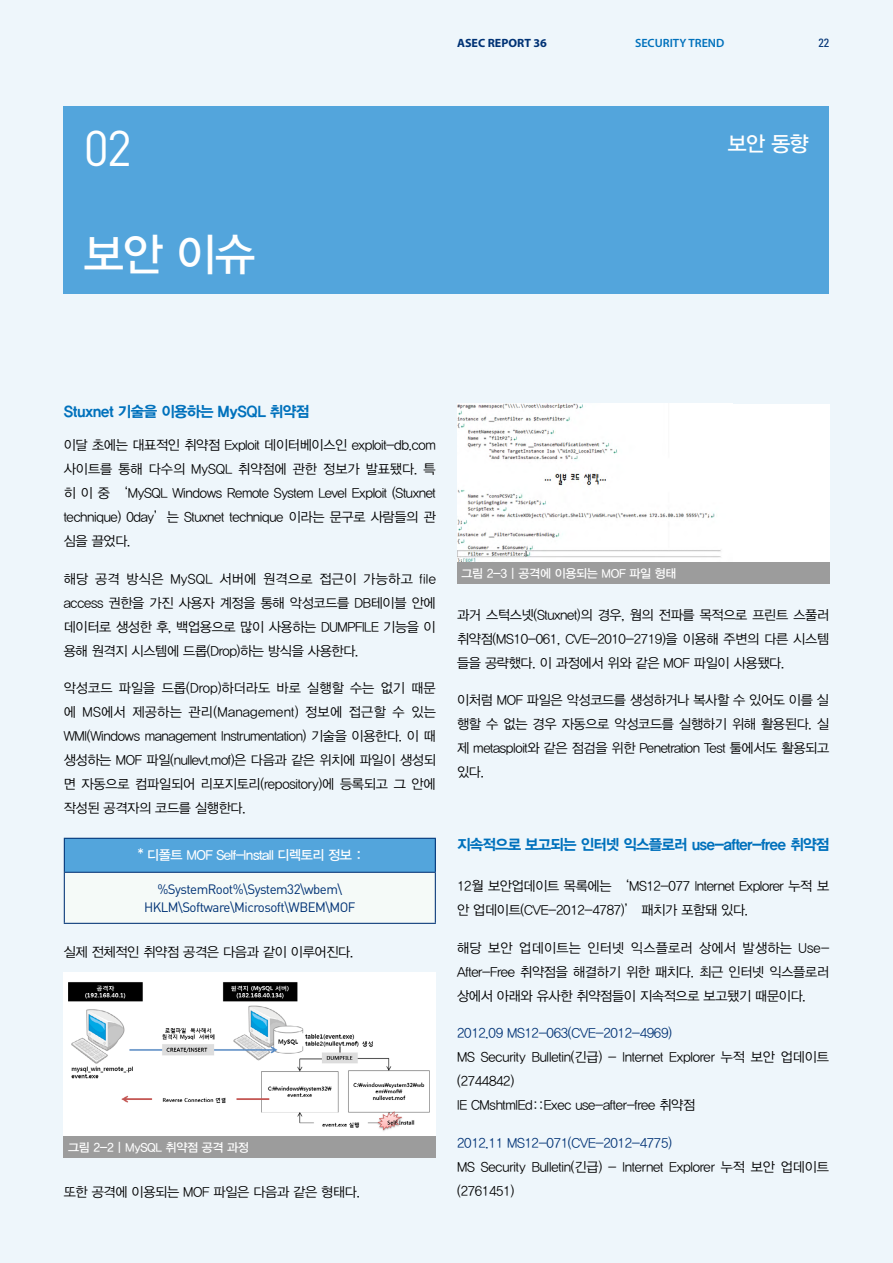
<style>
.page{position:relative;width:893px;height:1263px;background:#eef6fb}
.page>*{position:absolute;margin:0;border:0;box-sizing:border-box;transform-origin:0 0}
.t1{font:49.5px "DIN Pro";color:#fff}
.t2{font:45px "YDIYGO330";color:#fff}
.t3{font:21px "YDIYGO330";color:#fff}
.t4{font:15px "YDIYGO350";letter-spacing:-.06em;color:#0071bc}
.t5{font:15px "YDIYGO350";letter-spacing:-.04em;color:#0071bc}
.t6{font:13.5px/24px "YDIYGO320";letter-spacing:-.025em;color:#000;text-align:justify}
.t7{font:13.5px "YDIYGO320";letter-spacing:-.025em;color:#003275}
.t8{font:13.5px/18px "DIN Pro";letter-spacing:-.04em;color:#003275;text-align:center}
.t9{font:13.5px "YDIYGO330";letter-spacing:-.04em;color:#fff}
.t10{font:12px "YDIYGO330";letter-spacing:-.025em;color:#fff}
.t11{font:600 12px "Myriad Pro";color:#0071bc}
.t12{font:700 12px "Myriad Pro";color:#003275}
.t13{font:condensed 12px "Univers";color:#003275}
</style>
<div class="page">
<div style="left:64px;top:106px;width:765px;height:188px;background:#53a5dc"></div>
<div style="left:457px;top:404px;width:372px;height:158px;background:#fff"></div>
<img style="left:457px;top:404px;width:264px;height:158px">
<div style="left:457px;top:562px;width:372px;height:22px;background:#9c9c9c"></div>
<img style="left:64px;top:973px;width:372px;height:163px">
<div style="left:64px;top:1136px;width:372px;height:21px;background:#9c9c9c"></div>
<div style="left:64px;top:838px;width:371px;height:34px;background:#53a5dc"></div>
<div style="left:64px;top:872px;width:371px;height:51px;background:#f5faf8"></div>
<hr style="left:64px;top:838px;width:372px;height:1px;background:#003275">
<hr style="left:64px;top:839px;width:1px;height:33px;background:#003275">
<hr style="left:435px;top:839px;width:1px;height:33px;background:#003275">
<hr style="left:64px;top:872px;width:372px;height:1px;background:#003275">
<hr style="left:64px;top:873px;width:1px;height:50px;background:#003275">
<hr style="left:435px;top:873px;width:1px;height:50px;background:#003275">
<hr style="left:64px;top:923px;width:372px;height:1px;background:#003275">
<h1 class="t1" style="left:84px;top:115px;width:50px">02</h1>
<h2 class="t2" style="left:84px;top:230px;width:173px">보안 이슈</h2>
<p class="t12" style="left:457px;top:35px;width:91px">ASEC REPORT 36</p>
<p class="t11" style="left:635px;top:35px;width:91px">SECURITY TREND</p>
<p class="t13" style="left:818px;top:35px;width:12px">22</p>
<h3 class="t3" style="left:728px;top:132px;width:82px">보안 동향</h3>
<p class="t5" style="left:64px;top:404px;width:247px">Stuxnet 기술을 이용하는 MySQL 취약점</p>
<p class="t6" style="left:64px;top:433px;width:374px">이달 초에는 대표적인 취약점 Exploit 데이터베이스인 exploit-db.com 사이트를 통해 다수의 MySQL 취약점에 관한 정보가 발표됐다. 특 히 이 중 ‘MySQL Windows Remote System Level Exploit (Stuxnet technique) 0day’는 Stuxnet technique 이라는 문구로 사람들의 관 심을 끌었다.</p>
<p class="t6" style="left:64px;top:567px;width:374px">해당 공격 방식은 MySQL 서버에 원격으로 접근이 가능하고 file access 권한을 가진 사용자 계정을 통해 악성코드를 DB테이블 안에 데이터로 생성한 후, 백업용으로 많이 사용하는 DUMPFILE 기능을 이 용해 원격지 시스템에 드롭(Drop)하는 방식을 사용한다.</p>
<p class="t6" style="left:64px;top:676px;width:374px">악성코드 파일을 드롭(Drop)하더라도 바로 실행할 수는 없기 때문 에 MS에서 제공하는 관리(Management) 정보에 접근할 수 있는 WMI(Windows management Instrumentation) 기술을 이용한다. 이 때 생성하는 MOF 파일(nullevt.mof)은 다음과 같은 위치에 파일이 생성되 면 자동으로 컴파일되어 리포지토리(repository)에 등록되고 그 안에 작성된 공격자의 코드를 실행한다.</p>
<p class="t9" style="left:138px;top:848px;width:225px">* 디폴트 MOF Self-Install 디렉토리 정보 :</p>
<p class="t8" style="left:144px;top:879px;width:213px">%SystemRoot%\System32\wbem\<br>HKLM\Software\Microsoft\WBEM\MOF</p>
<p class="t6" style="left:64px;top:940px;width:291px">실제 전체적인 취약점 공격은 다음과 같이 이루어진다.</p>
<p class="t10" style="left:68px;top:1140px;width:182px">그림 2-2 | MySQL 취약점 공격 과정</p>
<p class="t6" style="left:64px;top:1180px;width:298px">또한 공격에 이용되는 MOF 파일은 다음과 같은 형태다.</p>
<p class="t10" style="left:461px;top:566px;width:217px">그림 2-3 | 공격에 이용되는 MOF 파일 형태</p>
<p class="t6" style="left:457px;top:603px;width:374px">과거 스턱스넷(Stuxnet)의 경우, 웜의 전파를 목적으로 프린트 스풀러 취약점(MS10-061, CVE-2010-2719)을 이용해 주변의 다른 시스템 들을 공략했다. 이 과정에서 위와 같은 MOF 파일이 사용됐다.</p>
<p class="t6" style="left:457px;top:688px;width:374px">이처럼 MOF 파일은 악성코드를 생성하거나 복사할 수 있어도 이를 실 행할 수 없는 경우 자동으로 악성코드를 실행하기 위해 활용된다. 실 제 metasploit와 같은 점검을 위한 Penetration Test 툴에서도 활용되고 있다.</p>
<p class="t4" style="left:457px;top:837px;width:374px">지속적으로 보고되는 인터넷 익스플로러 use-after-free 취약점</p>
<p class="t6" style="left:457px;top:874px;width:374px">12월 보안업데이트 목록에는 ‘MS12-077 Internet Explorer 누적 보 안 업데이트(CVE-2012-4787)’ 패치가 포함돼 있다.</p>
<p class="t6" style="left:457px;top:936px;width:374px">해당 보안 업데이트는 인터넷 익스플로러 상에서 발생하는 Use-After-Free 취약점을 해결하기 위한 패치다. 최근 인터넷 익스플로러 상에서 아래와 유사한 취약점들이 지속적으로 보고됐기 때문이다.</p>
<p class="t7" style="left:457px;top:1026px;width:216px">2012.09 MS12-063(CVE-2012-4969)</p>
<p class="t6" style="left:457px;top:1045px;width:373px;text-align:left">MS Security Bulletin(긴급) - Internet Explorer 누적 보안 업데이트 (2744842)<br>IE CMshtmlEd::Exec use-after-free 취약점</p>
<p class="t7" style="left:457px;top:1135px;width:216px">2012.11 MS12-071(CVE-2012-4775)</p>
<p class="t6" style="left:457px;top:1155px;width:373px">MS Security Bulletin(긴급) - Internet Explorer 누적 보안 업데이트 (2761451)</p>
</div>
